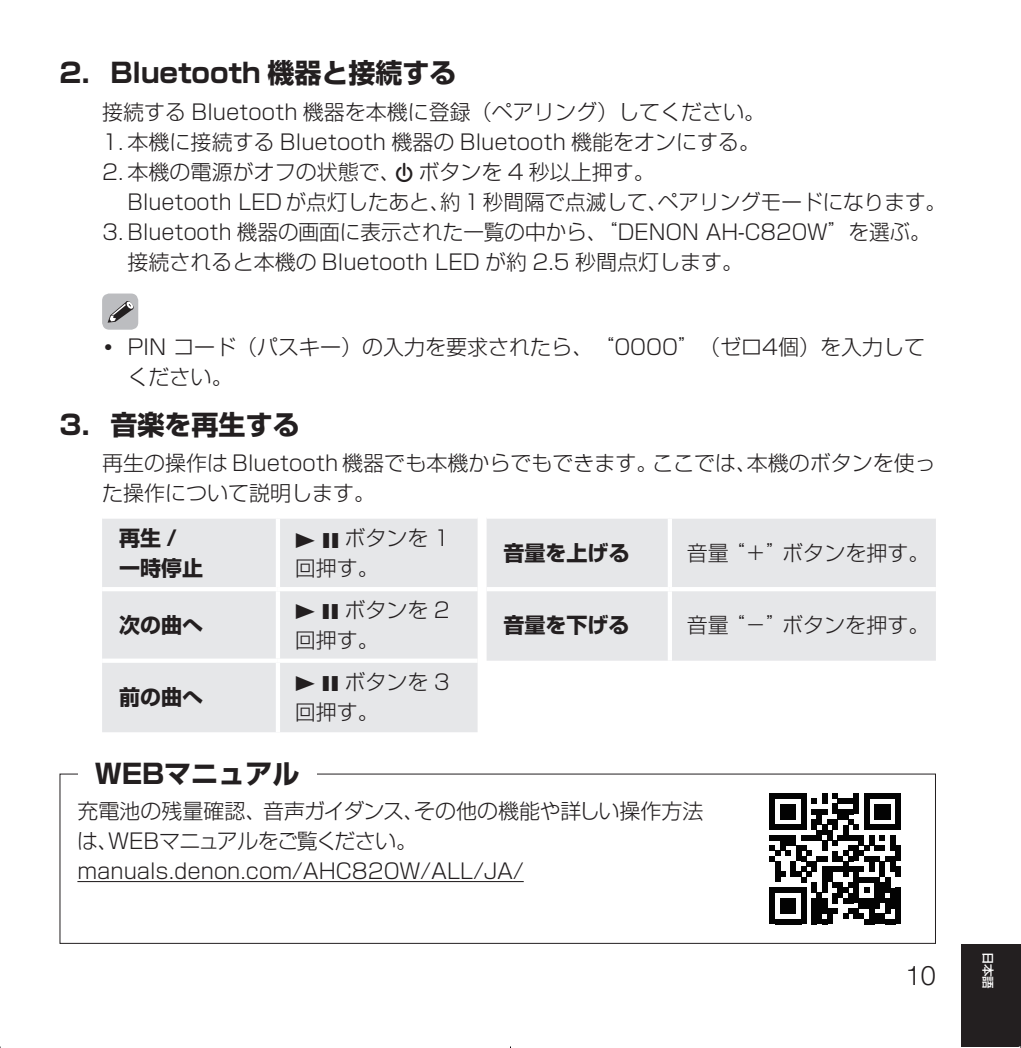
<style>
.page{position:relative;width:1021px;height:1048px;background:#fff}
.page>*{position:absolute;margin:0;border:0;box-sizing:border-box;transform-origin:0 0}
.t1{font:700 27px "Shin Go Pro";color:#231f20}
.t2{font:300 27px "Helvetica Neue LTW1 G";color:#231f20}
.t3{font:300 21px/30px "Shin Go Pro";color:#231f20}
.t4{font:700 21px/30px "Shin Go Pro";color:#231f20}
.t5{font:500 12px "Shin Go Pro";color:#fff;scale:1.04 1}
.s1{font-family:"Marks For Denon";font-weight:400}
.s2{font-family:"Zurich TL"}
</style>
<div class="page">
<div style="left:961px;top:944px;width:59px;height:102px;background:#231f20"></div>
<svg style="left:102px;top:293px;width:36px;height:37px"></svg>
<svg style="left:102px;top:519px;width:833px;height:213px;fill:#e6e7e9"></svg>
<hr style="left:276px;top:518px;width:4px;height:69px;background:#fff">
<hr style="left:102px;top:587px;width:176px;height:4px;background:#fff">
<hr style="left:278px;top:587px;width:199px;height:4px;background:#fff">
<hr style="left:276px;top:591px;width:4px;height:67px;background:#fff">
<div style="left:102px;top:658px;width:176px;height:5px;background:#fff"></div>
<div style="left:278px;top:658px;width:199px;height:5px;background:#fff"></div>
<hr style="left:276px;top:663px;width:4px;height:69px;background:#fff">
<div style="left:667px;top:518px;width:5px;height:69px;background:#fff"></div>
<hr style="left:486px;top:587px;width:184px;height:4px;background:#fff">
<hr style="left:670px;top:587px;width:265px;height:4px;background:#fff">
<div style="left:667px;top:591px;width:5px;height:69px;background:#fff"></div>
<hr style="left:77px;top:881px;width:446px;height:1px;background:#231f20">
<div style="left:769px;top:793px;width:6px;height:36px;background:#030303"></div>
<div style="left:769px;top:887px;width:6px;height:37px;background:#030303"></div>
<div style="left:780px;top:803px;width:5px;height:16px;background:#030303"></div>
<div style="left:780px;top:898px;width:5px;height:15px;background:#030303"></div>
<div style="left:785px;top:803px;width:5px;height:16px;background:#030303"></div>
<div style="left:785px;top:898px;width:5px;height:15px;background:#030303"></div>
<div style="left:790px;top:803px;width:5px;height:16px;background:#030303"></div>
<div style="left:790px;top:898px;width:5px;height:15px;background:#030303"></div>
<svg style="left:775px;top:793px;width:26px;height:5px"></svg>
<svg style="left:775px;top:824px;width:26px;height:5px"></svg>
<svg style="left:775px;top:919px;width:26px;height:5px"></svg>
<div style="left:801px;top:793px;width:5px;height:36px;background:#030303"></div>
<div style="left:801px;top:887px;width:5px;height:37px;background:#030303"></div>
<svg style="left:811px;top:798px;width:5px;height:5px"></svg>
<svg style="left:811px;top:809px;width:5px;height:5px"></svg>
<div style="left:811px;top:819px;width:5px;height:10px;background:#030303"></div>
<div style="left:811px;top:898px;width:5px;height:26px;background:#030303"></div>
<div style="left:816px;top:809px;width:6px;height:15px;background:#030303"></div>
<div style="left:816px;top:829px;width:6px;height:11px;background:#030303"></div>
<div style="left:816px;top:892px;width:6px;height:32px;background:#030303"></div>
<div style="left:822px;top:793px;width:5px;height:10px;background:#030303"></div>
<div style="left:822px;top:824px;width:5px;height:11px;background:#030303"></div>
<div style="left:822px;top:898px;width:5px;height:15px;background:#030303"></div>
<svg style="left:822px;top:919px;width:5px;height:5px"></svg>
<svg style="left:822px;top:809px;width:10px;height:15px"></svg>
<div style="left:827px;top:829px;width:5px;height:11px;background:#030303"></div>
<div style="left:827px;top:908px;width:5px;height:16px;background:#030303"></div>
<div style="left:832px;top:803px;width:5px;height:11px;background:#030303"></div>
<div style="left:832px;top:819px;width:5px;height:10px;background:#030303"></div>
<div style="left:832px;top:892px;width:5px;height:11px;background:#030303"></div>
<svg style="left:832px;top:908px;width:5px;height:5px"></svg>
<div style="left:837px;top:809px;width:6px;height:10px;background:#030303"></div>
<div style="left:837px;top:882px;width:6px;height:16px;background:#030303"></div>
<div style="left:843px;top:809px;width:5px;height:10px;background:#030303"></div>
<div style="left:843px;top:824px;width:5px;height:16px;background:#030303"></div>
<svg style="left:832px;top:793px;width:21px;height:10px"></svg>
<div style="left:848px;top:892px;width:5px;height:11px;background:#030303"></div>
<div style="left:853px;top:793px;width:5px;height:21px;background:#030303"></div>
<svg style="left:848px;top:809px;width:10px;height:20px"></svg>
<div style="left:853px;top:866px;width:5px;height:37px;background:#030303"></div>
<div style="left:864px;top:793px;width:5px;height:36px;background:#030303"></div>
<svg style="left:843px;top:898px;width:26px;height:26px"></svg>
<div style="left:869px;top:898px;width:5px;height:26px;background:#030303"></div>
<div style="left:874px;top:803px;width:5px;height:16px;background:#030303"></div>
<div style="left:874px;top:877px;width:5px;height:31px;background:#030303"></div>
<div style="left:874px;top:913px;width:5px;height:11px;background:#030303"></div>
<div style="left:879px;top:803px;width:5px;height:16px;background:#030303"></div>
<div style="left:879px;top:882px;width:5px;height:21px;background:#030303"></div>
<div style="left:879px;top:913px;width:5px;height:11px;background:#030303"></div>
<div style="left:884px;top:803px;width:6px;height:16px;background:#030303"></div>
<svg style="left:769px;top:835px;width:121px;height:57px"></svg>
<div style="left:884px;top:877px;width:6px;height:15px;background:#030303"></div>
<div style="left:884px;top:898px;width:6px;height:15px;background:#030303"></div>
<svg style="left:869px;top:793px;width:26px;height:5px"></svg>
<svg style="left:869px;top:824px;width:26px;height:5px"></svg>
<div style="left:890px;top:835px;width:5px;height:15px;background:#030303"></div>
<div style="left:890px;top:856px;width:5px;height:15px;background:#030303"></div>
<div style="left:890px;top:887px;width:5px;height:21px;background:#030303"></div>
<svg style="left:884px;top:919px;width:11px;height:5px"></svg>
<div style="left:895px;top:793px;width:5px;height:36px;background:#030303"></div>
<div style="left:895px;top:845px;width:5px;height:16px;background:#030303"></div>
<div style="left:895px;top:866px;width:5px;height:11px;background:#030303"></div>
<div style="left:895px;top:887px;width:5px;height:37px;background:#030303"></div>
<svg style="left:1018px;top:1018px;width:3px;height:29px"></svg>
<p class="t1" style="left:60px;top:52px;width:398px">2. Bluetooth 機器と接続する</p>
<p class="t3" style="left:102px;top:94px;width:664px">接続する Bluetooth 機器を本機に登録（ペアリング）してください。</p>
<p class="t3" style="left:102px;top:124px;width:659px">1. 本機に接続する Bluetooth 機器の Bluetooth 機能をオンにする。</p>
<p class="t3" style="left:128px;top:154px;width:820px;text-indent:-26px">2. 本機の電源がオフの状態で、<span class="s1">X</span> ボタンを 4 秒以上押す。<br>Bluetooth LED が点灯したあと、約 1 秒間隔で点滅して、ペアリングモードになります。</p>
<p class="t3" style="left:128px;top:214px;width:804px;text-indent:-26px">3. Bluetooth 機器の画面に表示された一覧の中から、“DENON AH-C820W”を選ぶ。接続されると本機の Bluetooth LED が約 2.5 秒間点灯します。</p>
<p class="t3" style="left:128px;top:329px;width:799px;text-indent:-26px"><span class="s2">•</span> PIN コード（パスキー）の入力を要求されたら、“0000”（ゼロ4個）を入力してください。</p>
<p class="t1" style="left:60px;top:403px;width:242px">3. 音楽を再生する</p>
<p class="t3" style="left:102px;top:445px;width:835px">再生の操作は Bluetooth 機器でも本機からでもできます。ここでは、本機のボタンを使った操作について説明します。</p>
<p class="t4" style="left:119px;top:521px;width:85px">再生 /一時停止</p>
<p class="t3" style="left:295px;top:521px;width:156px"><span class="s1">1 3</span> ボタンを 1回押す。</p>
<p class="t4" style="left:503px;top:536px;width:127px">音量を上げる</p>
<p class="t3" style="left:687px;top:536px;width:244px">音量“＋”ボタンを押す。</p>
<p class="t4" style="left:119px;top:607px;width:85px">次の曲へ</p>
<p class="t4" style="left:119px;top:679px;width:85px">前の曲へ</p>
<p class="t3" style="left:295px;top:592px;width:156px"><span class="s1">1 3</span> ボタンを 2回押す。</p>
<p class="t3" style="left:295px;top:664px;width:156px"><span class="s1">1 3</span> ボタンを 3回押す。</p>
<p class="t1" style="left:95px;top:752px;width:206px">WEBマニュアル</p>
<p class="t4" style="left:503px;top:607px;width:127px">音量を下げる</p>
<p class="t3" style="left:687px;top:607px;width:244px">音量“－”ボタンを押す。</p>
<p class="t3" style="left:77px;top:793px;width:628px">充電池の残量確認、音声ガイダンス、その他の機能や詳しい操作方法は、WEBマニュアルをご覧ください。manuals.denon.com/AHC820W/ALL/JA/</p>
<p class="t2" style="left:905px;top:958px;width:32px">10</p>
<p class="t5" style="left:997px;top:951px;width:37px;rotate:90deg">日本語</p>
</div>
